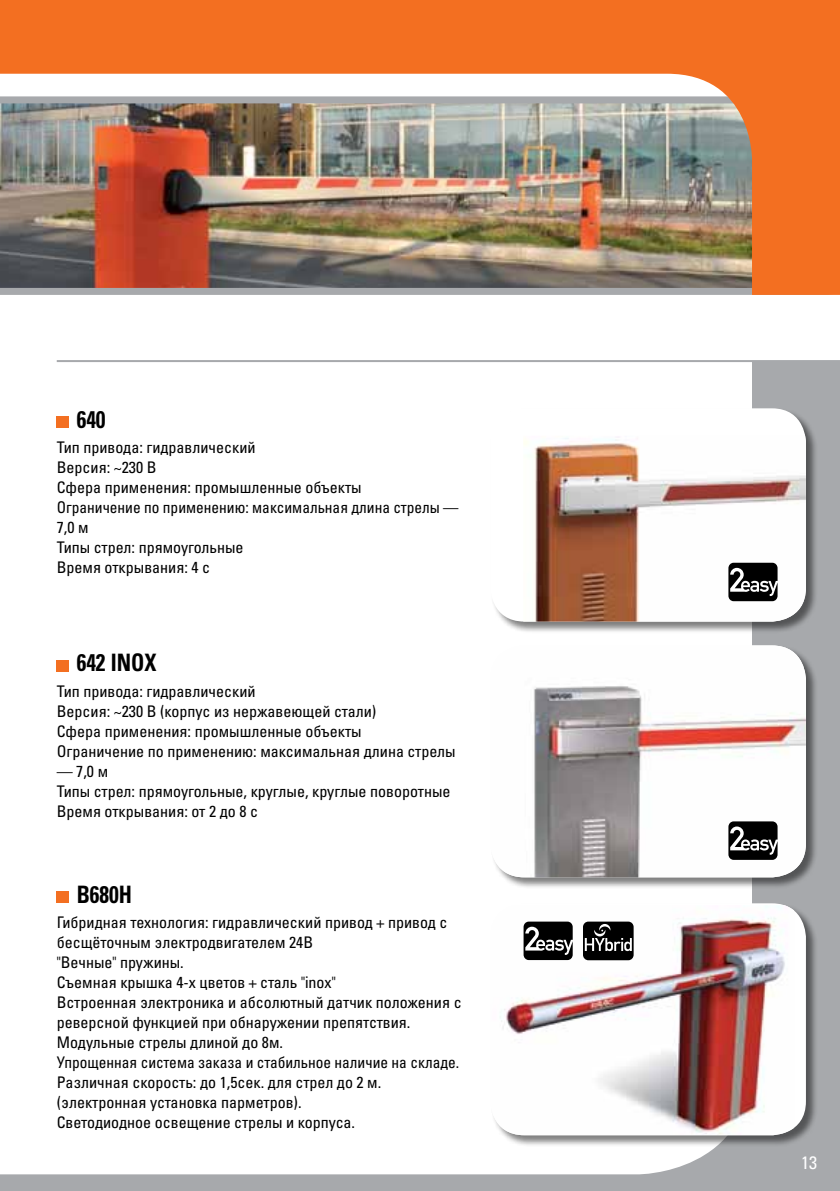
<style>
.page{position:relative;width:840px;height:1191px;background:#fff}
.page>*{position:absolute;margin:0;border:0;box-sizing:border-box;transform-origin:0 0}
.t1{font:24px "Univers LTCYR 67 Bold Cond";color:#000;scale:.9 1}
.t2{font:condensed 18px "Univers LTCYR 57";color:#fff}
.t3{font:condensed 16px/20px "Univers LTCYR 57";color:#000}
</style>
<div class="page">
<svg style="left:0;top:1147px;width:751px;height:44px"></svg>
<div style="left:751px;top:361px;width:88px;height:830px;background:#a7a9ac"></div>
<hr style="left:57px;top:360px;width:782px;height:2px;background:#a7a9ac">
<div style="left:57px;top:416px;width:12px;height:11px;background:#f36f21"></div>
<div style="left:57px;top:660px;width:12px;height:11px;background:#f36f21"></div>
<div style="left:57px;top:891px;width:12px;height:11px;background:#f36f21"></div>
<div style="left:490px;top:408px;width:327px;height:225px;background:#000;opacity:.5"></div>
<div style="left:490px;top:408px;width:315px;height:213px;background:#fff;border-radius:34px"></div>
<img style="left:524px;top:436px;width:281px;height:185px">
<div style="left:490px;top:645px;width:327px;height:244px;background:#000;opacity:.5"></div>
<img style="left:490px;top:645px;width:315px;height:232px">
<div style="left:490px;top:903px;width:327px;height:244px;background:#000;opacity:.5"></div>
<div style="left:490px;top:903px;width:315px;height:232px;background:#fff;border-radius:34px"></div>
<img style="left:490px;top:905px;width:303px;height:230px">
<img style="left:0;top:0;width:839px;height:295px">
<svg style="left:728px;top:821px;width:49px;height:39px;background:#3a3a3a"></svg>
<svg style="left:523px;top:921px;width:49px;height:39px;background:#3a3a3a"></svg>
<svg style="left:582px;top:921px;width:51px;height:39px;background:#333"></svg>
<svg style="left:728px;top:563px;width:49px;height:38px;background:#373737"></svg>
<h1 class="t1" style="left:77px;top:404px;width:33px">640</h1>
<p class="t3" style="left:57px;top:437px;width:403px">Тип привода: гидравлический<br>Версия: ~230 В<br>Сфера применения: промышленные объекты<br>Ограничение по применению: максимальная длина стрелы —<br>7,0 м<br>Типы стрел: прямоугольные<br>Время открывания: 4 с</p>
<h1 class="t1" style="left:77px;top:648px;width:90px">642 INOX</h1>
<p class="t3" style="left:57px;top:681px;width:400px">Тип привода: гидравлический<br>Версия: ~230 В (корпус из нержавеющей стали)<br>Сфера применения: промышленные объекты<br>Ограничение по применению: максимальная длина стрелы</p>
<p class="t3" style="left:57px;top:761px;width:395px">— 7,0 м<br>Типы стрел: прямоугольные, круглые, круглые поворотные<br>Время открывания: от 2 до 8 с</p>
<h1 class="t1" style="left:77px;top:879px;width:63px">B680H</h1>
<p class="t3" style="left:57px;top:912px;width:406px">Гибридная технология: гидравлический привод + привод с бесщёточным электродвигателем 24В<br>"Вечные" пружины.<br>Съемная крышка 4-х цветов + сталь "inox"<br>Встроенная электроника и абсолютный датчик положения с реверсной функцией при обнаружении препятствия.<br>Модульные стрелы длиной до 8м.<br>Упрощенная система заказа и стабильное наличие на складе.<br>Различная скорость: до 1,5сек. для стрел до 2 м. (электронная установка парметров).<br>Светодиодное освещение стрелы и корпуса.</p>
<p class="t2" style="left:800px;top:1151px;width:17px">13</p>
</div>
